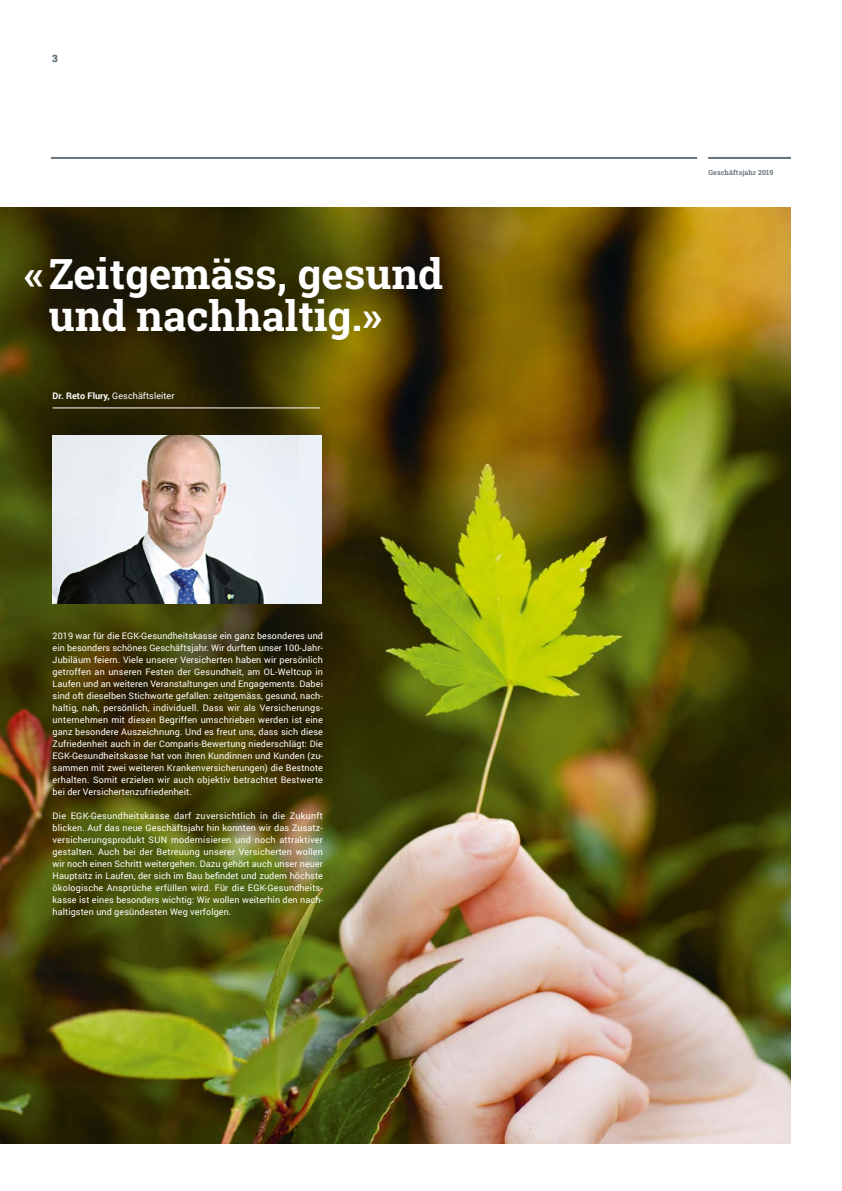
<style>
.page{position:relative;width:842px;height:1191px;background:#fff}
.page>*{position:absolute;margin:0;border:0;box-sizing:border-box;transform-origin:0 0}
.t1{font:700 42px/42px "Roboto Slab";color:#fff}
.t2{font:700 10px "Roboto";color:#68757d}
.t3{font:9px/12px "Roboto";letter-spacing:.01em;color:#fff;text-align:justify}
.t4{font:700 7px "Roboto Slab";letter-spacing:.02em;color:#68757d}
.s1{font-weight:700}
</style>
<div class="page">
<hr style="left:708px;top:157px;width:83px;height:2px;background:#68757d">
<hr style="left:51px;top:157px;width:646px;height:2px;background:#68757d">
<img style="left:0;top:207px;width:791px;height:936px">
<hr style="left:53px;top:408px;width:267px;height:1px;background:#fff">
<div style="left:53px;top:435px;width:268px;height:168px;background:#ecf1f7"></div>
<img style="left:53px;top:435px;width:211px;height:168px">
<p class="t2" style="left:52px;top:51px;width:7px">3</p>
<h1 class="t1" style="left:49px;top:253px;width:396px;text-indent:-24px">«Zeitgemäss, gesund und nachhaltig.»</h1>
<p class="t3" style="left:53px;top:389px;width:123px"><span class="s1">Dr. Reto Flury,</span> Geschäftsleiter</p>
<p class="t3" style="left:53px;top:629px;width:272px">2019 war für die EGK-Gesundheitskasse ein ganz besonderes und ein besonders schönes Geschäftsjahr. Wir durften unser 100-Jahr-Jubiläum feiern. Viele unserer Versicherten haben wir persönlich getroffen an unseren Festen der Gesundheit, am OL-Weltcup in Laufen und an weiteren Veranstaltungen und Engagements. Dabei sind oft dieselben Stichworte gefallen: zeitgemäss, gesund, nach&shy;haltig, nah, persönlich, individuell. Dass wir als Versicherungs&shy;unternehmen mit diesen Begriffen umschrieben werden ist eine ganz besondere Auszeichnung. Und es freut uns, dass sich diese Zufriedenheit auch in der Comparis-Bewertung niederschlägt: Die EGK-Gesundheitskasse hat von ihren Kundinnen und Kunden (zu&shy;sammen mit zwei weiteren Krankenversicherungen) die Bestnote erhalten. Somit erzielen wir auch objektiv betrachtet Bestwerte bei der Versichertenzufriedenheit.</p>
<p class="t3" style="left:53px;top:809px;width:272px">Die EGK-Gesundheitskasse darf zuversichtlich in die Zukunft blicken. Auf das neue Geschäftsjahr hin konnten wir das Zusatz&shy;versicherungsprodukt SUN modernisieren und noch attraktiver gestalten. Auch bei der Betreuung unserer Versicherten wollen wir noch einen Schritt weitergehen. Dazu gehört auch unser neuer Hauptsitz in Laufen, der sich im Bau befindet und zudem höchste ökologische Ansprüche erfüllen wird. Für die EGK-Gesundheits&shy;kasse ist eines besonders wichtig: Wir wollen weiterhin den nach&shy;haltigsten und gesündesten Weg verfolgen.</p>
<p class="t4" style="left:708px;top:167px;width:67px">Geschäftsjahr 2019</p>
</div>
